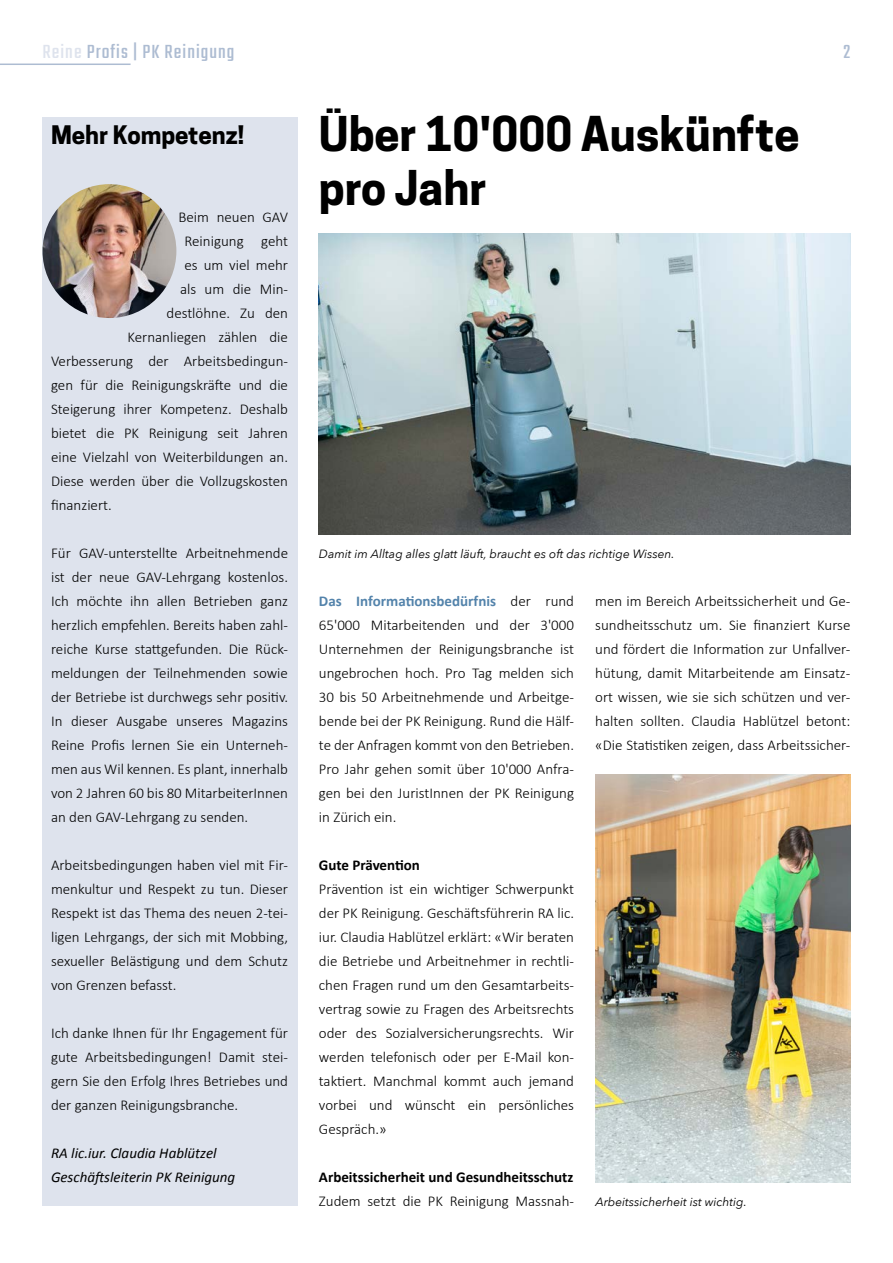
<style>
.page{position:relative;width:893px;height:1263px;background:#fff}
.page>*{position:absolute;margin:0;border:0;box-sizing:border-box;transform-origin:0 0}
.t1{font:700 45px/54px "Cooper Hewitt";color:#000}
.t2{font:700 24px "Cooper Hewitt";color:#000}
.t3{font:21px "Teko";letter-spacing:.05em;color:#adbcd2}
.t4{font:300 15px/24px "Calibri";color:#000;text-align:justify}
.t5{font:italic 15px/24px "Calibri";color:#000}
.t6{font:700 15px "Calibri";color:#000}
.t7{font:italic 12px "Avenir Next";color:#000}
.s1{color:#dee3ed}
.s2{font-weight:700;color:#5383ab}
</style>
<div class="page">
<div style="left:43px;top:117px;width:255px;height:153px;background:#dee3ed"></div>
<div style="left:43px;top:194px;width:255px;height:1012px;background:#dee3ed"></div>
<img style="left:43px;top:184px;width:133px;height:134px;border-radius:67px">
<hr style="left:0;top:64px;width:131px;height:1px;background:#adbcd2">
<img style="left:319px;top:233px;width:531px;height:301px">
<img style="left:595px;top:774px;width:255px;height:408px">
<h3 class="t3" style="left:43px;top:40px;width:193px"><span class="s1">Reine</span> Profis | PK Reinigung</h3>
<h3 class="t3" style="left:844px;top:40px;width:8px">2</h3>
<h2 class="t2" style="left:51px;top:120px;width:195px">Mehr Kompetenz!</h2>
<p class="t4" style="left:179px;top:204px;width:111px">Beim neuen GAV</p>
<p class="t4" style="left:185px;top:228px;width:105px">Reinigung geht</p>
<p class="t4" style="left:185px;top:252px;width:105px">es um viel mehr</p>
<p class="t4" style="left:180px;top:276px;width:109px">als um die Min-</p>
<p class="t4" style="left:167px;top:300px;width:123px">destlöhne. Zu den</p>
<p class="t4" style="left:128px;top:324px;width:162px">Kernanliegen zählen die</p>
<p class="t4" style="left:51px;top:348px;width:238px">Verbesserung der Arbeitsbedingun-</p>
<p class="t4" style="left:51px;top:372px;width:239px">gen für die Reinigungskräfte und die</p>
<p class="t4" style="left:51px;top:396px;width:239px">Steigerung ihrer Kompetenz. Deshalb</p>
<p class="t4" style="left:51px;top:420px;width:239px">bietet die PK Reinigung seit Jahren</p>
<p class="t4" style="left:51px;top:444px;width:239px">eine Vielzahl von Weiterbildungen an.</p>
<p class="t4" style="left:51px;top:468px;width:239px">Diese werden über die Vollzugskosten</p>
<p class="t4" style="left:51px;top:492px;width:62px">finanziert.</p>
<p class="t4" style="left:51px;top:540px;width:239px">Für GAV-unterstellte Arbeitnehmende ist der neue GAV-Lehrgang kostenlos.<br>Ich möchte ihn allen Betrieben ganz herzlich empfehlen. Bereits haben zahl&shy;reiche Kurse stattgefunden. Die Rück&shy;meldungen der Teilnehmenden sowie der Betriebe ist durchwegs sehr positiv.<br>In dieser Ausgabe unseres Magazins Reine Profis lernen Sie ein Unterneh&shy;men aus Wil kennen. Es plant, innerhalb von 2 Jahren 60 bis 80 MitarbeiterInnen an den GAV-Lehrgang zu senden.</p>
<p class="t4" style="left:51px;top:852px;width:239px">Arbeitsbedingungen haben viel mit Fir&shy;menkultur und Respekt zu tun. Dieser Respekt ist das Thema des neuen 2-tei&shy;ligen Lehrgangs, der sich mit Mobbing, sexueller Belästigung und dem Schutz von Grenzen befasst.</p>
<p class="t4" style="left:51px;top:1020px;width:239px">Ich danke Ihnen für Ihr Engagement für gute Arbeitsbedingungen! Damit stei&shy;gern Sie den Erfolg Ihres Betriebes und der ganzen Reinigungsbranche.</p>
<p class="t5" style="left:51px;top:1140px;width:186px">RA lic.iur. Claudia Hablützel<br>Geschäftsleiterin PK Reinigung</p>
<h1 class="t1" style="left:319px;top:107px;width:482px">Über 10'000 Auskünfte pro Jahr</h1>
<p class="t7" style="left:319px;top:544px;width:357px">Damit im Alltag alles glatt läuft, braucht es oft das richtige Wissen.</p>
<p class="t4" style="left:319px;top:588px;width:257px"><span class="s2">Das Informationsbedürfnis</span> der rund 65'000 Mitarbeitenden und der 3'000<br>Unternehmen der Reinigungsbranche ist ungebrochen hoch. Pro Tag melden sich 30 bis 50 Arbeitnehmende und Arbeitge&shy;bende bei der PK Reinigung. Rund die Hälf&shy;te der Anfragen kommt von den Betrieben.<br>Pro Jahr gehen somit über 10'000 Anfra&shy;gen bei den JuristInnen der PK Reinigung in Zürich ein.</p>
<p class="t6" style="left:319px;top:855px;width:103px">Gute Prävention</p>
<p class="t4" style="left:319px;top:876px;width:257px">Prävention ist ein wichtiger Schwerpunkt der PK Reinigung. Geschäftsführerin RA lic. iur. Claudia Hablützel erklärt: «Wir beraten die Betriebe und Arbeitnehmer in rechtli&shy;chen Fragen rund um den Gesamtarbeits&shy;vertrag sowie zu Fragen des Arbeitsrechts oder des Sozialversicherungsrechts. Wir werden telefonisch oder per E-Mail kon&shy;taktiert. Manchmal kommt auch jemand vorbei und wünscht ein persönliches Gespräch.»</p>
<p class="t6" style="left:319px;top:1167px;width:256px">Arbeitssicherheit und Gesundheitsschutz</p>
<p class="t4" style="left:319px;top:1188px;width:257px">Zudem setzt die PK Reinigung Massnah-</p>
<p class="t4" style="left:595px;top:588px;width:257px">men im Bereich Arbeitssicherheit und Ge&shy;sundheitsschutz um. Sie finanziert Kurse und fördert die Information zur Unfallver&shy;hütung, damit Mitarbeitende am Einsatz&shy;ort wissen, wie sie sich schützen und ver&shy;halten sollten. Claudia Hablützel betont: «Die Statistiken zeigen, dass Arbeitssicher-</p>
<p class="t7" style="left:595px;top:1192px;width:153px">Arbeitssicherheit ist wichtig.</p>
</div>
